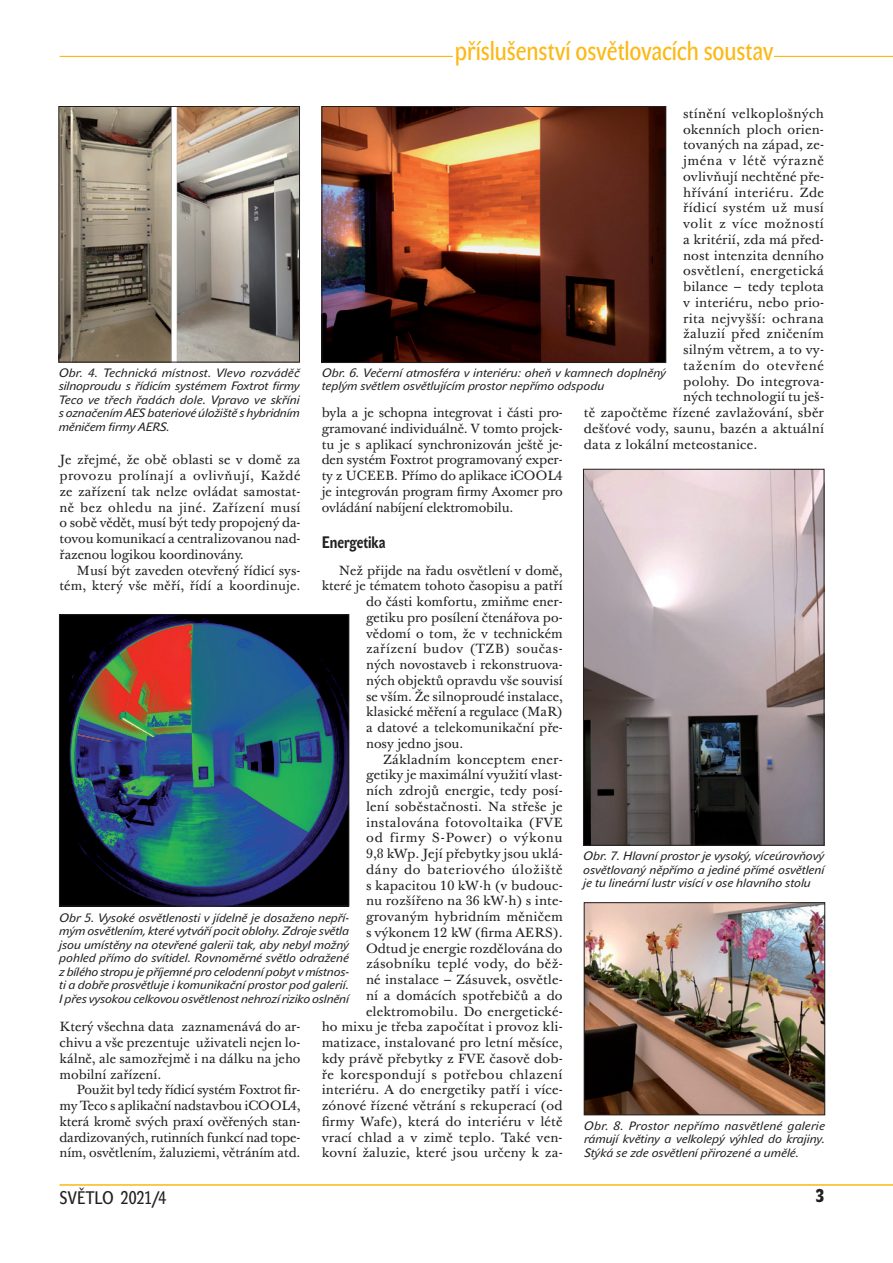
<style>
.page{position:relative;width:893px;height:1263px;background:#fff}
.page>*{position:absolute;margin:0;border:0;box-sizing:border-box;transform-origin:0 0}
.t1{font:27px "John Sans Cond Tx NCE";letter-spacing:-.005em;color:#fcb814}
.t2{font:18px "John Sans Cond Tx NCE";letter-spacing:.01em;color:#231f20}
.t3{font:18px "John Sans Cond Black SCCE";color:#231f20}
.t4{font:700 16.5px "John Sans Cond Tx NCE";color:#231f20}
.t5{font:13.05px/15.8px "Baskerville Ten OT";letter-spacing:.01em;color:#231f20;text-align:justify}
.t6{font:13.05px "Baskerville Ten OT";letter-spacing:.03em;color:#231f20}
.t7{font:13.05px "Baskerville Ten OT";letter-spacing:.035em;color:#231f20}
.t8{font:13.05px "Baskerville Ten OT";letter-spacing:.04em;color:#231f20}
.t9{font:13.05px "Baskerville Ten OT";letter-spacing:.05em;color:#231f20}
.t10{font:13.05px "Baskerville Ten OT";letter-spacing:.045em;color:#231f20}
.t11{font:13.05px "Baskerville Ten OT";letter-spacing:.055em;color:#231f20}
.t12{font:italic 12px/13.5px "John Sans Tx NCE";color:#231f20;text-align:justify}
</style>
<div class="page">
<hr style="left:60px;top:1184px;width:833px;height:2px;background:#fcb814">
<hr style="left:60px;top:56px;width:833px;height:1px;background:#fcb814">
<div style="left:453px;top:40px;width:320px;height:31px;background:#fff"></div>
<img style="left:61px;top:108px;width:237px;height:252px">
<div style="left:59px;top:106px;width:241px;height:256px;border:1px solid #231f20"></div>
<img style="left:61px;top:616px;width:286px;height:288px">
<div style="left:59px;top:614px;width:290px;height:292px;border:1px solid #231f20"></div>
<img style="left:324px;top:108px;width:340px;height:253px">
<div style="left:322px;top:106px;width:344px;height:257px;border:1px solid #231f20"></div>
<img style="left:585px;top:471px;width:237px;height:372px">
<div style="left:583px;top:469px;width:241px;height:376px;border:1px solid #231f20"></div>
<img style="left:586px;top:904px;width:237px;height:209px">
<div style="left:584px;top:902px;width:241px;height:213px;border:1px solid #231f20"></div>
<h1 class="t1" style="left:455px;top:36px;width:320px">příslušenství osvětlovacích soustav</h1>
<p class="t5" style="left:683px;top:106px;width:142px">stínění velkoplošných</p>
<p class="t5" style="left:683px;top:122px;width:142px">okenních ploch orien-</p>
<p class="t5" style="left:683px;top:137px;width:142px">tovaných na západ, ze-</p>
<p class="t10" style="left:683px;top:152px;width:143px">jména v létě výrazně</p>
<p class="t5" style="left:683px;top:169px;width:143px">ovlivňují nechtěné pře-</p>
<p class="t5" style="left:683px;top:185px;width:143px">hřívání interiéru. Zde</p>
<p class="t5" style="left:683px;top:200px;width:142px">řídicí systém už musí</p>
<p class="t7" style="left:683px;top:215px;width:142px">volit z více možností</p>
<p class="t5" style="left:683px;top:232px;width:142px">a kritérií, zda má před-</p>
<p class="t5" style="left:683px;top:248px;width:142px">nost intenzita denního</p>
<p class="t5" style="left:683px;top:263px;width:142px">osvětlení, energetická</p>
<p class="t5" style="left:683px;top:279px;width:142px">bilance – tedy teplota</p>
<p class="t5" style="left:683px;top:295px;width:142px">v interiéru, nebo prio-</p>
<p class="t6" style="left:683px;top:310px;width:142px">rita nejvyšší: ochrana</p>
<p class="t5" style="left:683px;top:326px;width:143px">žaluzií před zničením</p>
<p class="t5" style="left:683px;top:342px;width:142px">silným větrem, a to vy-</p>
<p class="t11" style="left:683px;top:357px;width:142px">tažením do otevřené</p>
<p class="t5" style="left:683px;top:374px;width:143px">polohy. Do integrova-</p>
<p class="t5" style="left:683px;top:389px;width:142px">ných technologií tu ješ-</p>
<p class="t5" style="left:584px;top:405px;width:241px">tě započtěme řízené zavlažování, sběr</p>
<p class="t5" style="left:584px;top:421px;width:242px">dešťové vody, saunu, bazén a aktuální</p>
<p class="t5" style="left:584px;top:437px;width:175px">data z lokální meteostanice.</p>
<p class="t12" style="left:59px;top:366px;width:243px">Obr. 4. Technická místnost. Vlevo rozváděč silnoproudu s řídicím systémem Foxtrot firmy Teco ve třech řadách dole. Vpravo ve skříni s označením AES bateriové úložiště s hybridním měničem firmy AERS.</p>
<p class="t12" style="left:322px;top:366px;width:346px">Obr. 6. Večerní atmosféra v interiéru: oheň v kamnech doplněný teplým světlem osvětlujícím prostor nepřímo odspodu</p>
<p class="t5" style="left:322px;top:405px;width:243px">byla a je schopna integrovat i části pro&shy;gramované individuálně. V tomto projek&shy;tu je s aplikací synchronizován ještě je&shy;den systém Foxtrot programovaný exper&shy;ty z UCEEB. Přímo do aplikace iCOOL4 je integrován program firmy Axomer pro ovládání nabíjení elektromobilu.</p>
<p class="t4" style="left:322px;top:533px;width:65px">Energetika</p>
<p class="t5" style="left:339px;top:562px;width:225px">Než přijde na řadu osvětlení v domě,</p>
<p class="t5" style="left:322px;top:578px;width:242px">které je tématem tohoto časopisu a patří</p>
<p class="t5" style="left:366px;top:594px;width:198px">do části komfortu, zmiňme ener-</p>
<p class="t5" style="left:366px;top:610px;width:198px">getiku pro posílení čtenářova po-</p>
<p class="t5" style="left:366px;top:625px;width:198px">vědomí o tom, že v technickém</p>
<p class="t7" style="left:366px;top:640px;width:198px">zařízení budov (TZB) součas-</p>
<p class="t5" style="left:366px;top:657px;width:198px">ných novostaveb i rekonstruova-</p>
<p class="t5" style="left:366px;top:673px;width:198px">ných objektů opravdu vše souvisí</p>
<p class="t5" style="left:366px;top:688px;width:198px">se vším. Že silnoproudé instalace,</p>
<p class="t5" style="left:366px;top:704px;width:198px">klasické měření a regulace (MaR)</p>
<p class="t5" style="left:366px;top:720px;width:198px">a datové a telekomunikační pře-</p>
<p class="t5" style="left:366px;top:736px;width:99px">nosy jedno jsou.</p>
<p class="t5" style="left:383px;top:751px;width:181px">Základním konceptem ener-</p>
<p class="t5" style="left:366px;top:767px;width:198px">getiky je maximální využití vlast-</p>
<p class="t5" style="left:366px;top:783px;width:198px">ních zdrojů energie, tedy posí-</p>
<p class="t5" style="left:366px;top:799px;width:198px">lení soběstačnosti. Na střeše je</p>
<p class="t5" style="left:366px;top:814px;width:198px">instalována fotovoltaika (FVE</p>
<p class="t9" style="left:366px;top:829px;width:198px">od firmy S-Power) o výkonu</p>
<p class="t5" style="left:366px;top:846px;width:198px">9,8 kWp. Její přebytky jsou uklá-</p>
<p class="t8" style="left:366px;top:861px;width:198px">dány do bateriového úložiště</p>
<p class="t5" style="left:366px;top:877px;width:198px">s kapacitou 10 kW·h (v budouc-</p>
<p class="t5" style="left:366px;top:893px;width:198px">nu rozšířeno na 36 kW·h) s inte-</p>
<p class="t5" style="left:366px;top:909px;width:198px">grovaným hybridním měničem</p>
<p class="t5" style="left:366px;top:925px;width:198px">s výkonem 12 kW (firma AERS).</p>
<p class="t5" style="left:366px;top:940px;width:198px">Odtud je energie rozdělována do</p>
<p class="t5" style="left:366px;top:956px;width:198px">zásobníku teplé vody, do běž-</p>
<p class="t5" style="left:366px;top:972px;width:198px">né instalace – Zásuvek, osvětle-</p>
<p class="t5" style="left:366px;top:988px;width:198px">ní a domácích spotřebičů a do</p>
<p class="t5" style="left:366px;top:1003px;width:198px">elektromobilu. Do energetické-</p>
<p class="t5" style="left:322px;top:1019px;width:242px">ho mixu je třeba započítat i provoz kli-</p>
<p class="t5" style="left:322px;top:1035px;width:242px">matizace, instalované pro letní měsíce,</p>
<p class="t5" style="left:322px;top:1051px;width:242px">kdy právě přebytky z FVE časově dob-</p>
<p class="t6" style="left:322px;top:1066px;width:242px">ře korespondují s potřebou chlazení</p>
<p class="t5" style="left:322px;top:1082px;width:242px">interiéru. A do energetiky patří i více-</p>
<p class="t5" style="left:322px;top:1098px;width:242px">zónové řízené větrání s rekuperací (od</p>
<p class="t5" style="left:322px;top:1114px;width:242px">firmy Wafe), která do interiéru v létě</p>
<p class="t5" style="left:322px;top:1130px;width:242px">vrací chlad a v zimě teplo. Také ven-</p>
<p class="t5" style="left:322px;top:1145px;width:242px">kovní žaluzie, které jsou určeny k za-</p>
<p class="t5" style="left:60px;top:452px;width:243px">Je zřejmé, že obě oblasti se v domě za provozu prolínají a ovlivňují, Každé ze zařízení tak nelze ovládat samostat&shy;ně bez ohledu na jiné. Zařízení musí o sobě vědět, musí být tedy propojený da&shy;tovou komunikací a centralizovanou nad&shy;řazenou logikou koordinovány.</p>
<p class="t5" style="left:60px;top:562px;width:242px;text-align:right">Musí být zaveden otevřený řídicí sys&shy;tém, který vše měří, řídí a koordinuje.</p>
<p class="t12" style="left:583px;top:849px;width:242px">Obr. 7. Hlavní prostor je vysoký, víceúrovňový osvětlovaný něpřímo a jediné přímé osvětlení je tu lineární lustr visící v ose hlavního stolu</p>
<p class="t12" style="left:59px;top:911px;width:291px">Obr 5. Vysoké osvětlenosti v jídelně je dosaženo nepří&shy;mým osvětlením, které vytváří pocit oblohy. Zdroje světla jsou umístěny na otevřené galerii tak, aby nebyl možný pohled přímo do svítidel. Rovnoměrné světlo odražené z bílého stropu je příjemné pro celodenní pobyt v místnos&shy;ti a dobře prosvětluje i komunikační prostor pod galerií.<br>I přes vysokou celkovou osvětlenost nehrozí riziko oslnění</p>
<p class="t5" style="left:60px;top:1019px;width:242px">Který všechna data zaznamenává do ar&shy;chivu a vše prezentuje uživateli nejen lo&shy;kálně, ale samozřejmě i na dálku na jeho mobilní zařízení.</p>
<p class="t5" style="left:60px;top:1082px;width:242px;text-indent:17px">Použit byl tedy řídicí systém Foxtrot fir&shy;my Teco s aplikační nadstavbou iCOOL4, která kromě svých praxí ověřených stan&shy;dardizovaných, rutinních funkcí nad tope&shy;ním, osvětlením, žaluziemi, větráním atd.</p>
<p class="t12" style="left:584px;top:1119px;width:242px">Obr. 8. Prostor nepřímo nasvětlené galerie rámují květiny a velkolepý výhled do krajiny.<br>Stýká se zde osvětlení přirozené a umělé.</p>
<h2 class="t2" style="left:60px;top:1187px;width:108px">SVĚTLO 2021/4</h2>
<h2 class="t3" style="left:815px;top:1185px;width:10px">3</h2>
</div>
